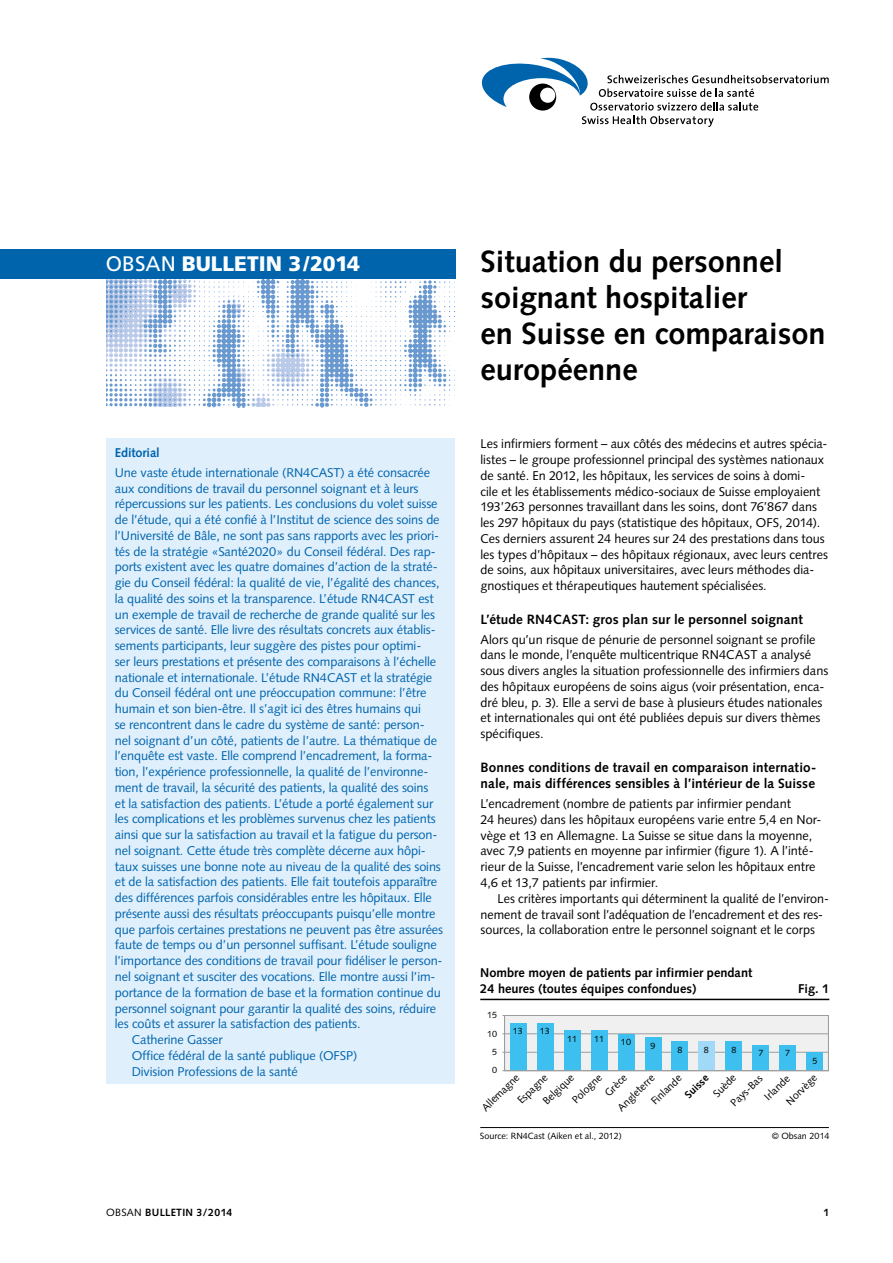
<style>
.page{position:relative;width:893px;height:1263px;background:#fff}
.page>*{position:absolute;margin:0;border:0;box-sizing:border-box;transform-origin:0 0}
.Titel__Kapitel{font:700 30.75px/36px "Syntax LT Std";color:#000}
.t1{font:900 21px "Frutiger LT Std";color:#fff}
.Untertitel_Grunds{font:700 13.5px/16.5px "Syntax LT Std";letter-spacing:.01em;color:#000}
.Grundtext_nach_Titel{font:12.75px/15.8px "Syntax LT Std";letter-spacing:-.01em;color:#0064ad}
.Grundtext_nach_Titel-2{font:12.75px/15.8px "Syntax LT Std";color:#000}
.Grundtext_FR{font:12.75px/15.8px "Syntax LT Std";color:#000}
.Grundtext_blau_FR{font:12.75px "Syntax LT Std";letter-spacing:-.01em;color:#0064ad}
.t2{font:700 12.75px/15.3px "Syntax LT Std";color:#000}
.Untertitel_Grunds-2{font:700 12.75px "Syntax LT Std";letter-spacing:-.01em;color:#0064ad}
.t3{font:10.65px/20px "Syntax LT Std";color:#000}
.t4{font:700 10.65px "Syntax LT Std";color:#000}
.t5{font:700 10.5px "Syntax LT Std";letter-spacing:.025em;color:#000}
.t6{font:9px "Syntax LT Std";color:#000}
.s1{font-weight:400}
</style>
<div class="page">
<img style="left:106px;top:279px;width:349px;height:128px">
<div style="left:0;top:249px;width:455px;height:30px;background:#0064ad"></div>
<div style="left:106px;top:439px;width:349px;height:645px;background:#dfeffc"></div>
<svg style="left:481px;top:57px;width:348px;height:70px"></svg>
<svg style="left:502px;top:1015px;width:327px;height:56px"></svg>
<div style="left:510px;top:1023px;width:16px;height:48px;background:#3dc0f0"></div>
<div style="left:537px;top:1023px;width:16px;height:48px;background:#3dc0f0"></div>
<div style="left:564px;top:1030px;width:16px;height:41px;background:#3dc0f0"></div>
<div style="left:591px;top:1030px;width:16px;height:41px;background:#3dc0f0"></div>
<div style="left:618px;top:1034px;width:16px;height:37px;background:#3dc0f0"></div>
<div style="left:645px;top:1037px;width:16px;height:34px;background:#3dc0f0"></div>
<div style="left:672px;top:1041px;width:16px;height:30px;background:#3dc0f0"></div>
<div style="left:699px;top:1041px;width:16px;height:30px;background:#a1daf8"></div>
<div style="left:726px;top:1041px;width:16px;height:30px;background:#3dc0f0"></div>
<div style="left:753px;top:1045px;width:16px;height:26px;background:#3dc0f0"></div>
<div style="left:780px;top:1045px;width:16px;height:26px;background:#3dc0f0"></div>
<div style="left:807px;top:1052px;width:16px;height:19px;background:#3dc0f0"></div>
<hr style="left:480px;top:999px;width:349px;height:1px;background:#000">
<hr style="left:480px;top:1127px;width:349px;height:1px;background:#000">
<hr style="left:504px;top:1070px;width:324px;height:1px;background:#9c9c9c">
<p class="t1" style="left:106px;top:251px;width:256px"><span class="s1">OBSAN</span> BULLETIN 3/2014</p>
<p class="Titel__Kapitel" style="left:480px;top:243px;width:347px">Situation du personnel soignant hospitalier<br>en Suisse en comparaison européenne</p>
<p class="Grundtext_nach_Titel-2" style="left:480px;top:436px;width:349px">Les infirmiers forment – aux côtés des médecins et autres spécia&shy;listes – le groupe professionnel principal des systèmes nationaux de santé. En 2012, les hôpitaux, les services de soins à domi-<br>cile et les établissements médico-sociaux de Suisse employaient 193’263 personnes travaillant dans les soins, dont 76’867 dans les 297 hôpitaux du pays (statistique des hôpitaux, OFS, 2014).<br>Ces derniers assurent 24 heures sur 24 des prestations dans tous les types d’hôpitaux – des hôpitaux régionaux, avec leurs centres de soins, aux hôpitaux universitaires, avec leurs méthodes dia&shy;gnostiques et thérapeutiques hautement spécialisées.</p>
<p class="Untertitel_Grunds" style="left:480px;top:611px;width:324px">L’étude RN4CAST: gros plan sur le personnel soignant</p>
<p class="Grundtext_nach_Titel-2" style="left:480px;top:631px;width:349px">Alors qu’un risque de pénurie de personnel soignant se profile dans le monde, l’enquête multicentrique RN4CAST a analysé sous divers angles la situation professionnelle des infirmiers dans des hôpitaux européens de soins aigus (voir présentation, enca&shy;dré bleu, p. 3). Elle a servi de base à plusieurs études nationales et internationales qui ont été publiées depuis sur divers thèmes spécifiques.</p>
<p class="Untertitel_Grunds" style="left:480px;top:759px;width:337px">Bonnes conditions de travail en comparaison internatio&shy;nale, mais différences sensibles à l’intérieur de la Suisse</p>
<p class="Grundtext_nach_Titel-2" style="left:480px;top:796px;width:342px">L’encadrement (nombre de patients par infirmier pendant<br>24 heures) dans les hôpitaux européens varie entre 5,4 en Nor&shy;vège et 13 en Allemagne. La Suisse se situe dans la moyenne, avec 7,9 patients en moyenne par infirmier (figure 1). A l’inté&shy;rieur de la Suisse, l’encadrement varie selon les hôpitaux entre 4,6 et 13,7 patients par infirmier.</p>
<p class="Grundtext_FR" style="left:480px;top:890px;width:350px;text-indent:17px">Les critères importants qui déterminent la qualité de l’environ&shy;nement de travail sont l’adéquation de l’encadrement et des res&shy;sources, la collaboration entre le personnel soignant et le corps</p>
<p class="Untertitel_Grunds-2" style="left:115px;top:445px;width:47px">Editorial</p>
<p class="Grundtext_nach_Titel" style="left:115px;top:465px;width:330px">Une vaste étude internationale (RN4CAST) a été consacrée aux conditions de travail du personnel soignant et à leurs répercussions sur les patients. Les conclusions du volet suisse de l’étude, qui a été confié à l’Institut de science des soins de l’Université de Bâle, ne sont pas sans rapports avec les priori&shy;tés de la stratégie «Santé2020» du Conseil fédéral. Des rap&shy;ports existent avec les quatre domaines d’action de la straté&shy;gie du Conseil fédéral: la qualité de vie, l’égalité des chances, la qualité des soins et la transparence. L’étude RN4CAST est un exemple de travail de recherche de grande qualité sur les services de santé. Elle livre des résultats concrets aux établis&shy;sements participants, leur suggère des pistes pour optimi-<br>ser leurs prestations et présente des comparaisons à l’échelle nationale et internationale. L’étude RN4CAST et la stratégie du Conseil fédéral ont une préoccupation commune: l’être humain et son bien-être. Il s’agit ici des êtres humains qui<br>se rencontrent dans le cadre du système de santé: person&shy;nel soignant d’un côté, patients de l’autre. La thématique de l’enquête est vaste. Elle comprend l’encadrement, la forma&shy;tion, l’expérience professionnelle, la qualité de l’environne&shy;ment de travail, la sécurité des patients, la qualité des soins<br>et la satisfaction des patients. L’étude a porté également sur les complications et les problèmes survenus chez les patients ainsi que sur la satisfaction au travail et la fatigue du person&shy;nel soignant. Cette étude très complète décerne aux hôpi&shy;taux suisses une bonne note au niveau de la qualité des soins et de la satisfaction des patients. Elle fait toutefois apparaître des différences parfois considérables entre les hôpitaux. Elle présente aussi des résultats préoccupants puisqu’elle montre que parfois certaines prestations ne peuvent pas être assurées faute de temps ou d’un personnel suffisant. L’étude souligne l’importance des conditions de travail pour fidéliser le person&shy;nel soignant et susciter des vocations. Elle montre aussi l’im&shy;portance de la formation de base et la formation continue du personnel soignant pour garantir la qualité des soins, réduire les coûts et assurer la satisfaction des patients.</p>
<p class="Grundtext_blau_FR" style="left:132px;top:1032px;width:92px">Catherine Gasser</p>
<p class="Grundtext_blau_FR" style="left:132px;top:1048px;width:227px">Office fédéral de la santé publique (OFSP)</p>
<p class="Grundtext_blau_FR" style="left:132px;top:1063px;width:167px">Division Professions de la santé</p>
<p class="t6" style="left:492px;top:1065px;width:7px">0</p>
<p class="t2" style="left:480px;top:965px;width:274px">Nombre moyen de patients par infirmier pendant<br>24 heures (toutes équipes confondues)</p>
<p class="t2" style="left:798px;top:981px;width:33px">Fig. 1</p>
<p class="t6" style="left:487px;top:1010px;width:12px">15</p>
<p class="t6" style="left:513px;top:1026px;width:12px">13</p>
<p class="t6" style="left:540px;top:1026px;width:12px">13</p>
<p class="t6" style="left:487px;top:1028px;width:12px">10</p>
<p class="t6" style="left:567px;top:1033px;width:12px">11</p>
<p class="t6" style="left:594px;top:1033px;width:12px">11</p>
<p class="t6" style="left:621px;top:1037px;width:12px">10</p>
<p class="t6" style="left:650px;top:1040px;width:7px">9</p>
<p class="t6" style="left:677px;top:1044px;width:7px">8</p>
<p class="t6" style="left:704px;top:1044px;width:7px">8</p>
<p class="t6" style="left:731px;top:1044px;width:7px">8</p>
<p class="t6" style="left:492px;top:1046px;width:7px">5</p>
<p class="t6" style="left:758px;top:1048px;width:7px">7</p>
<p class="t6" style="left:785px;top:1048px;width:7px">7</p>
<p class="t6" style="left:812px;top:1055px;width:7px">5</p>
<p class="t3" style="left:498px;top:1080px;width:39px;text-indent:-31px;rotate:-45deg">Allemagne<br>Espagne</p>
<p class="t3" style="left:553px;top:1080px;width:39px;text-indent:-21px;rotate:-45deg">Belgique<br>Pologne</p>
<p class="t3" style="left:600px;top:1087px;width:28px;rotate:-45deg">Grèce</p>
<p class="t3" style="left:646px;top:1096px;width:40px;rotate:-45deg">Finlande</p>
<p class="t4" style="left:682px;top:1092px;width:30px;rotate:-45deg">Suisse</p>
<p class="t3" style="left:708px;top:1088px;width:29px;rotate:-45deg">Suède</p>
<p class="t3" style="left:612px;top:1102px;width:49px;rotate:-45deg">Angleterre</p>
<p class="t3" style="left:781px;top:1096px;width:40px;rotate:-45deg">Norvège</p>
<p class="t3" style="left:725px;top:1098px;width:41px;rotate:-45deg">Pays-Bas</p>
<p class="t3" style="left:759px;top:1091px;width:33px;rotate:-45deg">Irlande</p>
<p class="t6" style="left:480px;top:1130px;width:144px">Source: RN4Cast (Aiken et al., 2012)</p>
<p class="t6" style="left:772px;top:1130px;width:59px">© Obsan 2014</p>
<p class="t5" style="left:106px;top:1206px;width:128px"><span class="s1">OBSAN</span> BULLETIN 3/2014</p>
<p class="t5" style="left:823px;top:1206px;width:7px">1</p>
</div>
